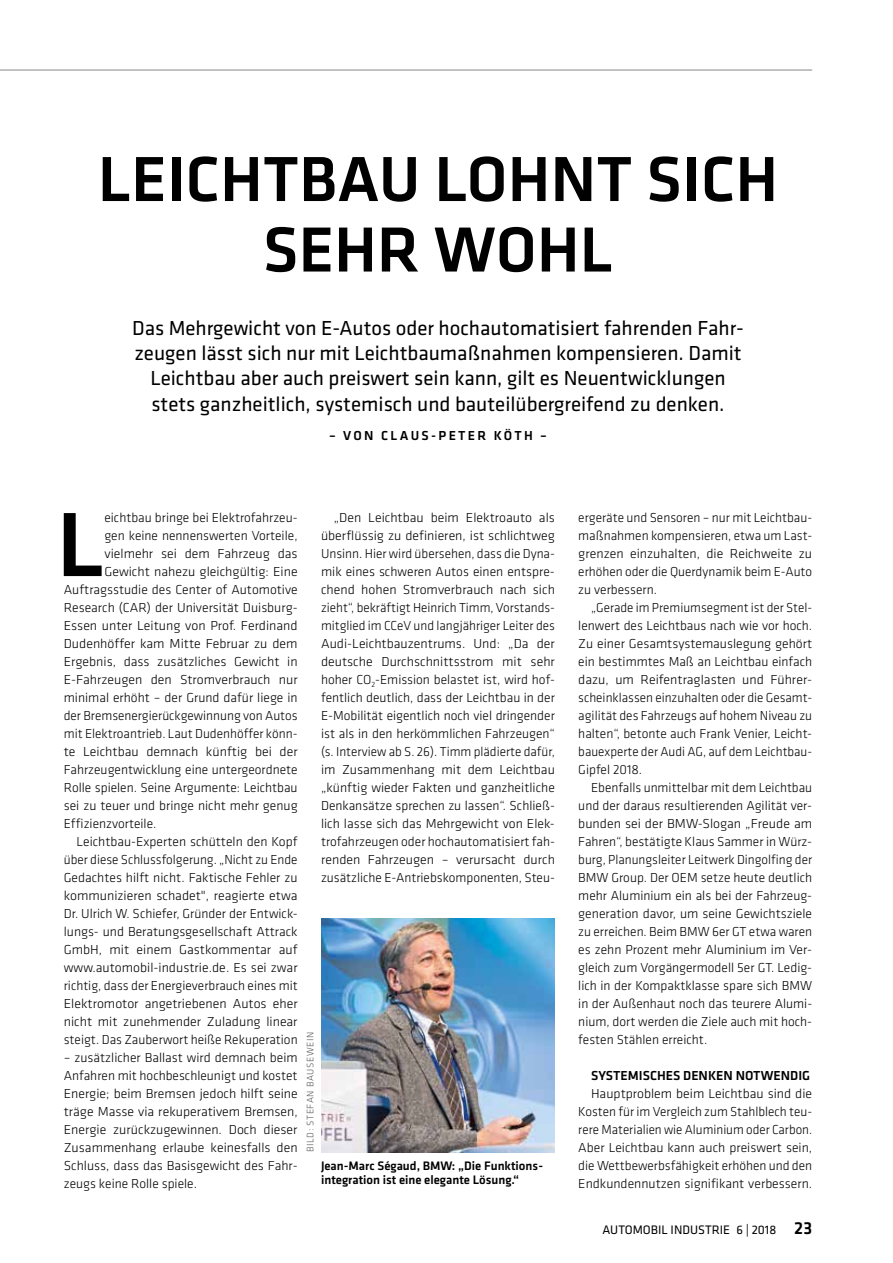
<style>
.page{position:relative;width:893px;height:1263px;background:#fff}
.page>*{position:absolute;margin:0;border:0;box-sizing:border-box;transform-origin:0 0}
.t1{font:500 94.65px "Klavika Basic";color:#000}
.t2{font:500 66px/70.5px "Klavika Basic";color:#000;text-align:center}
.t3{font:21px/25.2px "Klavika Basic";color:#000;text-align:center}
.t4{font:300 13.5px/18px "Klavika Basic";color:#000;text-align:justify}
.t5{font:500 13.5px "Klavika Basic";color:#000}
.t6{font:500 13.5px "Klavika Basic";letter-spacing:.17em;color:#000}
.t7{font:500 12.75px/14.2px "Klavika Basic";color:#000}
.t8{font:12.75px "Klavika Basic";color:#000}
.t9{font:300 9.75px "Klavika Basic";letter-spacing:.06em;color:#575756}
.s1{font-weight:500;font-size:18px}
</style>
<div class="page">
<hr style="left:0;top:70px;width:812px;height:1px;background:#878787">
<img style="left:321px;top:918px;width:234px;height:234px">
<h2 class="t2" style="left:98px;top:142px;width:682px">LEICHTBAU LOHNT SICH<br>SEHR WOHL</h2>
<p class="t3" style="left:132px;top:315px;width:613px">Das Mehrgewicht von E-Autos oder hochautomatisiert fahrenden Fahr&shy;zeugen lässt sich nur mit Leichtbaumaßnahmen kompensieren. Damit Leichtbau aber auch preiswert sein kann, gilt es Neuentwicklungen stets ganzheitlich, systemisch und bauteilübergreifend zu denken.</p>
<p class="t6" style="left:329px;top:427px;width:219px">– VON CLAUS-PETER KÖTH –</p>
<h1 class="t1" style="left:57px;top:481px;width:49px">L</h1>
<p class="t4" style="left:104px;top:508px;width:195px">eichtbau bringe bei Elektrofahrzeu-</p>
<p class="t4" style="left:104px;top:526px;width:195px">gen keine nennenswerten Vorteile,</p>
<p class="t4" style="left:104px;top:544px;width:195px">vielmehr sei dem Fahrzeug das</p>
<p class="t4" style="left:104px;top:562px;width:195px">Gewicht nahezu gleichgültig: Eine</p>
<p class="t4" style="left:64px;top:580px;width:235px">Auftragsstudie des Center of Automotive</p>
<p class="t4" style="left:64px;top:598px;width:235px">Research (CAR) der Universität Duisburg-</p>
<p class="t4" style="left:64px;top:616px;width:235px">Essen unter Leitung von Prof. Ferdinand</p>
<p class="t4" style="left:64px;top:634px;width:235px">Dudenhöffer kam Mitte Februar zu dem</p>
<p class="t4" style="left:64px;top:652px;width:235px">Ergebnis, dass zusätzliches Gewicht in</p>
<p class="t4" style="left:64px;top:670px;width:235px">E-Fahrzeugen den Stromverbrauch nur</p>
<p class="t4" style="left:64px;top:688px;width:235px">minimal erhöht – der Grund dafür liege in</p>
<p class="t4" style="left:64px;top:706px;width:235px">der Bremsenergierückgewinnung von Autos</p>
<p class="t4" style="left:64px;top:724px;width:235px">mit Elektroantrieb. Laut Dudenhöffer könn-</p>
<p class="t4" style="left:64px;top:742px;width:235px">te Leichtbau demnach künftig bei der</p>
<p class="t4" style="left:64px;top:760px;width:235px">Fahrzeugentwicklung eine untergeordnete</p>
<p class="t4" style="left:64px;top:778px;width:235px">Rolle spielen. Seine Argumente: Leichtbau</p>
<p class="t4" style="left:64px;top:796px;width:235px">sei zu teuer und bringe nicht mehr genug</p>
<p class="t4" style="left:64px;top:814px;width:94px">Effizienzvorteile.</p>
<p class="t4" style="left:77px;top:832px;width:223px">Leichtbau-Experten schütteln den Kopf</p>
<p class="t4" style="left:64px;top:850px;width:235px">über diese Schlussfolgerung. „Nicht zu Ende</p>
<p class="t4" style="left:64px;top:868px;width:235px">Gedachtes hilft nicht. Faktische Fehler zu</p>
<p class="t4" style="left:64px;top:886px;width:235px">kommunizieren schadet", reagierte etwa</p>
<p class="t4" style="left:64px;top:904px;width:235px">Dr. Ulrich W. Schiefer, Gründer der Entwick-</p>
<p class="t4" style="left:64px;top:922px;width:235px">lungs- und Beratungsgesellschaft Attrack</p>
<p class="t4" style="left:64px;top:940px;width:235px">GmbH, mit einem Gastkommentar auf</p>
<p class="t4" style="left:64px;top:958px;width:235px">www.automobil-industrie.de. Es sei zwar</p>
<p class="t4" style="left:64px;top:976px;width:235px">richtig, dass der Energieverbrauch eines mit</p>
<p class="t4" style="left:64px;top:994px;width:235px">Elektromotor angetriebenen Autos eher</p>
<p class="t4" style="left:64px;top:1012px;width:235px">nicht mit zunehmender Zuladung linear</p>
<p class="t4" style="left:64px;top:1030px;width:235px">steigt. Das Zauberwort heiße Rekuperation</p>
<p class="t4" style="left:64px;top:1048px;width:235px">– zusätzlicher Ballast wird demnach beim Anfahren mit hochbeschleunigt und kostet Energie; beim Bremsen jedoch hilft seine träge Masse via rekuperativem Bremsen, Energie zurückzugewinnen. Doch dieser Zusammenhang erlaube keinesfalls den Schluss, dass das Basisgewicht des Fahr&shy;zeugs keine Rolle spiele.</p>
<p class="t4" style="left:321px;top:508px;width:235px;text-align:left;text-indent:13px">„Den Leichtbau beim Elektroauto als überflüssig zu definieren, ist schlichtweg Unsinn. Hier wird übersehen, dass die Dyna&shy;mik eines schweren Autos einen entspre&shy;chend hohen Stromverbrauch nach sich zieht“, bekräftigt Heinrich Timm, Vorstands&shy;mitglied im CCeV und langjähriger Leiter des Audi-Leichtbauzentrums. Und: „Da der deutsche Durchschnittsstrom mit sehr hoher CO<sub>2</sub>-Emission belastet ist, wird hof&shy;fentlich deutlich, dass der Leichtbau in der E-Mobilität eigentlich noch viel dringender ist als in den herkömmlichen Fahrzeugen“ (s. Interview ab S. 26). Timm plädierte dafür, im Zusammenhang mit dem Leichtbau „künftig wieder Fakten und ganzheitliche Denkansätze sprechen zu lassen“. Schließ&shy;lich lasse sich das Mehrgewicht von Elek&shy;trofahrzeugen oder hochautomatisiert fah&shy;renden Fahrzeugen – verursacht durch zusätzliche E-Antriebskomponenten, Steu-</p>
<p class="t4" style="left:578px;top:508px;width:235px">ergeräte und Sensoren – nur mit Leichtbau&shy;maßnahmen kompensieren, etwa um Last&shy;grenzen einzuhalten, die Reichweite zu erhöhen oder die Querdynamik beim E-Auto zu verbessern.</p>
<p class="t4" style="left:578px;top:598px;width:235px;text-align:left;text-indent:13px">„Gerade im Premiumsegment ist der Stel&shy;lenwert des Leichtbaus nach wie vor hoch.<br>Zu einer Gesamtsystemauslegung gehört ein bestimmtes Maß an Leichtbau einfach dazu, um Reifentraglasten und Führer&shy;scheinklassen einzuhalten oder die Gesamt&shy;agilität des Fahrzeugs auf hohem Niveau zu halten“, betonte auch Frank Venier, Leicht&shy;bauexperte der Audi AG, auf dem Leichtbau-Gipfel 2018.</p>
<p class="t4" style="left:578px;top:778px;width:235px;text-indent:13px">Ebenfalls unmittelbar mit dem Leichtbau und der daraus resultierenden Agilität ver&shy;bunden sei der BMW-Slogan „Freude am Fahren“, bestätigte Klaus Sammer in Würz&shy;burg, Planungsleiter Leitwerk Dingolfing der BMW Group. Der OEM setze heute deutlich mehr Aluminium ein als bei der Fahrzeug&shy;generation davor, um seine Gewichtsziele zu erreichen. Beim BMW 6er GT etwa waren es zehn Prozent mehr Aluminium im Ver&shy;gleich zum Vorgängermodell 5er GT. Ledig&shy;lich in der Kompaktklasse spare sich BMW in der Außenhaut noch das teurere Alumi&shy;nium, dort werden die Ziele auch mit hoch&shy;festen Stählen erreicht.</p>
<p class="t5" style="left:591px;top:1066px;width:221px">SYSTEMISCHES DENKEN NOTWENDIG</p>
<p class="t4" style="left:578px;top:1084px;width:235px;text-indent:13px">Hauptproblem beim Leichtbau sind die Kosten für im Vergleich zum Stahlblech teu&shy;rere Materialien wie Aluminium oder Carbon.<br>Aber Leichtbau kann auch preiswert sein, die Wettbewerbsfähigkeit erhöhen und den Endkundennutzen signifikant verbessern.</p>
<p class="t9" style="left:304px;top:1152px;width:122px;rotate:-90deg">BILD: STEFAN BAUSEWEIN</p>
<p class="t7" style="left:321px;top:1158px;width:224px">Jean-Marc Ségaud, BMW: „Die Funktions&shy;integration ist eine elegante Lösung.“</p>
<p class="t8" style="left:602px;top:1222px;width:211px">AUTOMOBIL INDUSTRIE 6 | 2018 <span class="s1">23</span></p>
</div>
